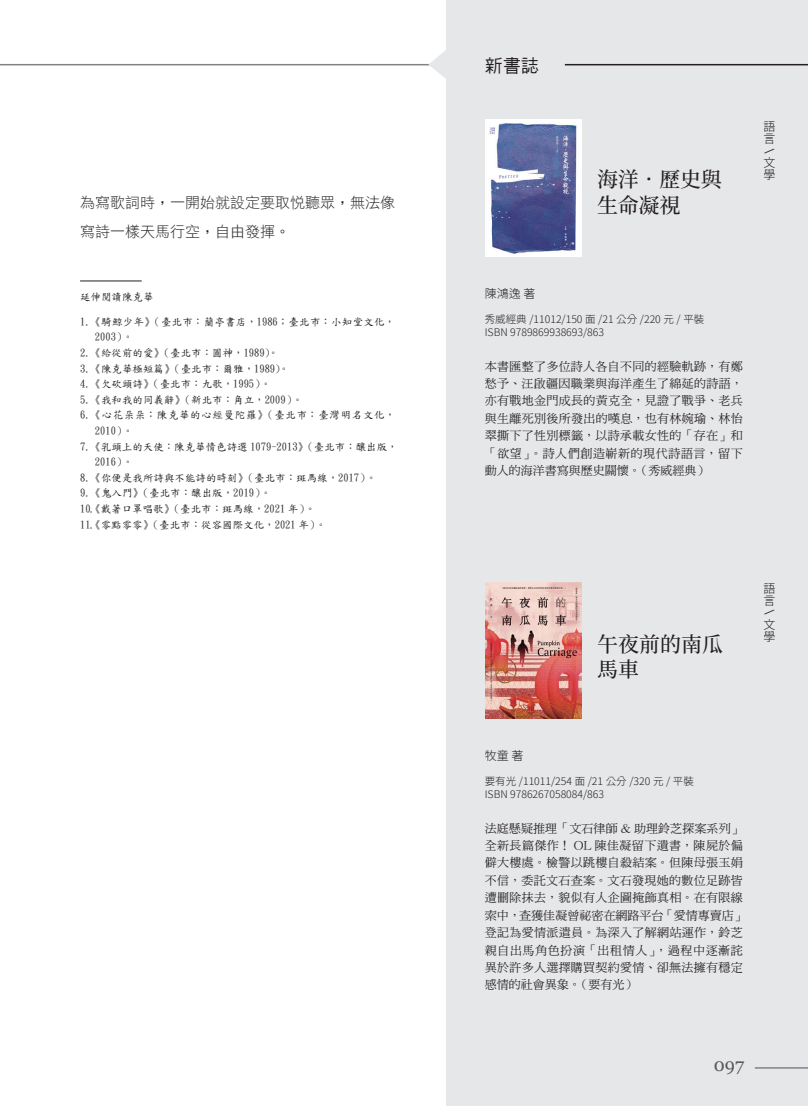
<style>
.page{position:relative;width:808px;height:1106px;background:#fff}
.page>*{position:absolute;margin:0;border:0;box-sizing:border-box;transform-origin:0 0}
.t1{font:500 21px/25.2px "Source Han Serif TC";letter-spacing:-.005em;color:#231f20}
.t2{font:18px "DF Hei W5 WIN BF";color:#231f20}
.t3{font:18px "Georgia";color:#57585a}
.內文{font:15px/28.5px "DF Li Hei Lt WIN BF";color:#231f20}
.t4{font:12px/17.4px "DF Ming Md HKP BF";letter-spacing:.03em;color:#231f20;text-align:justify}
.t5{font:300 12px/12px "Taipei Sans TC Beta";color:#231f20}
.t6{font:12px "DF Hei Bd HK BF";color:#231f20}
.t7{font:10.5px/15.6px "DF Kai Shu SB Estd BF";color:#231f20}
.t8{font:300 10.5px "Taipei Sans TC Beta";color:#231f20}
.t9{font:10.5px/15.6px "DF Kai Shu SB Estd BF";letter-spacing:.02em;color:#231f20}
.t10{font:10.5px/15.6px "DF Kai Shu SB Estd BF";letter-spacing:.06em;color:#231f20}
</style>
<div class="page">
<hr style="left:0;top:64px;width:731px;height:1px;background:#808285">
<div style="left:446px;top:0;width:362px;height:1106px;background:#e6e7e9"></div>
<svg style="left:428px;top:50px;width:18px;height:29px"></svg>
<hr style="left:565px;top:64px;width:243px;height:1px;background:#231f20">
<hr style="left:755px;top:1067px;width:53px;height:1px;background:#808285">
<hr style="left:80px;top:281px;width:62px;height:1px;background:#231f20">
<img style="left:486px;top:120px;width:96px;height:136px">
<img style="left:485px;top:582px;width:97px;height:136px">
<p class="內文" style="left:80px;top:189px;width:316px">為寫歌詞時，一開始就設定要取悅聽眾，無法像寫詩一樣天馬行空，自由發揮。</p>
<p class="t7" style="left:80px;top:288px;width:75px">延伸閱讀陳克華</p>
<p class="t9" style="left:95px;top:314px;width:302px;text-indent:-15px">1.《騎鯨少年》（臺北市：蘭亭書店，1986；臺北市：小知堂文化，<br>2003）。</p>
<p class="t7" style="left:80px;top:345px;width:200px">2.《給從前的愛》（臺北市：圓神，1989)。</p>
<p class="t7" style="left:80px;top:360px;width:211px">3.《陳克華極短篇》（臺北市：爾雅，1989)。</p>
<p class="t7" style="left:80px;top:376px;width:193px">4.《欠砍頭詩》（臺北市：九歌，1995）。</p>
<p class="t7" style="left:80px;top:392px;width:224px">5.《我和我的同義辭》（新北市：角立，2009）。</p>
<p class="t10" style="left:95px;top:407px;width:302px;text-indent:-15px">6.《心花朵朵：陳克華的心經曼陀羅》（臺北市：臺灣明名文化，<br>2010）。</p>
<p class="t7" style="left:95px;top:438px;width:304px;text-indent:-15px">7.《乳頭上的天使：陳克華情色詩選 1079-2013》（臺北市：釀出版，<br>2016）。</p>
<p class="t7" style="left:80px;top:470px;width:298px">8.《你便是我所詩與不能詩的時刻》（臺北市：斑馬線，2017）。</p>
<p class="t7" style="left:80px;top:485px;width:193px">9.《鬼入門》（臺北市：釀出版，2019）。</p>
<p class="t7" style="left:80px;top:501px;width:237px">10.《戴著口罩唱歌》（臺北市：斑馬線，2021 年）。</p>
<p class="t7" style="left:80px;top:516px;width:248px">11.《零點零零》（臺北市：從容國際文化，2021 年）。</p>
<p class="t2" style="left:485px;top:56px;width:55px">新書誌</p>
<p class="t1" style="left:597px;top:167px;width:126px">海洋．歷史與</p>
<p class="t1" style="left:597px;top:193px;width:85px">生命凝視</p>
<p class="t5" style="left:763px;top:121px;width:13px">語言</p>
<p class="t6" style="left:775px;top:148px;width:7px;rotate:90deg">\</p>
<p class="t5" style="left:763px;top:157px;width:13px">文學</p>
<p class="t5" style="left:485px;top:288px;width:52px">陳鴻逸 著</p>
<p class="t8" style="left:485px;top:313px;width:221px">秀威經典 /11012/150 面 /21 公分 /220 元 / 平裝</p>
<p class="t8" style="left:485px;top:326px;width:121px">ISBN 9789869938693/863</p>
<p class="t4" style="left:485px;top:358px;width:260px">本書匯整了多位詩人各自不同的經驗軌跡，有鄭愁予、汪啟疆因職業與海洋產生了綿延的詩語，亦有戰地金門成長的黃克全，見證了戰爭、老兵與生離死別後所發出的嘆息，也有林婉瑜、林怡翠撕下了性別標籤，以詩承載女性的「存在」和「欲望」。詩人們創造嶄新的現代詩語言，留下動人的海洋書寫與歷史關懷。（秀威經典）</p>
<p class="t1" style="left:597px;top:632px;width:127px">午夜前的南瓜馬車</p>
<p class="t5" style="left:763px;top:582px;width:13px">語言</p>
<p class="t6" style="left:775px;top:609px;width:7px;rotate:90deg">\</p>
<p class="t5" style="left:763px;top:618px;width:13px">文學</p>
<p class="t5" style="left:485px;top:749px;width:40px">牧童 著</p>
<p class="t8" style="left:485px;top:775px;width:211px">要有光 /11011/254 面 /21 公分 /320 元 / 平裝</p>
<p class="t8" style="left:485px;top:788px;width:121px">ISBN 9786267058084/863</p>
<p class="t4" style="left:485px;top:820px;width:263px;text-align:left">法庭懸疑推理「文石律師 &amp; 助理鈴芝探案系列」全新長篇傑作！ OL 陳佳凝留下遺書，陳屍於偏僻大樓處。檢警以跳樓自殺結案。但陳母張玉娟不信，委託文石查案。文石發現她的數位足跡皆遭刪除抹去，貌似有人企圖掩飾真相。在有限線索中，查獲佳凝曾祕密在網路平台「愛情專賣店」登記為愛情派遣員。為深入了解網站運作，鈴芝親自出馬角色扮演「出租情人」，過程中逐漸詫異於許多人選擇購買契約愛情、卻無法擁有穩定感情的社會異象。（要有光）</p>
<p class="t3" style="left:714px;top:1054px;width:32px">097</p>
</div>
